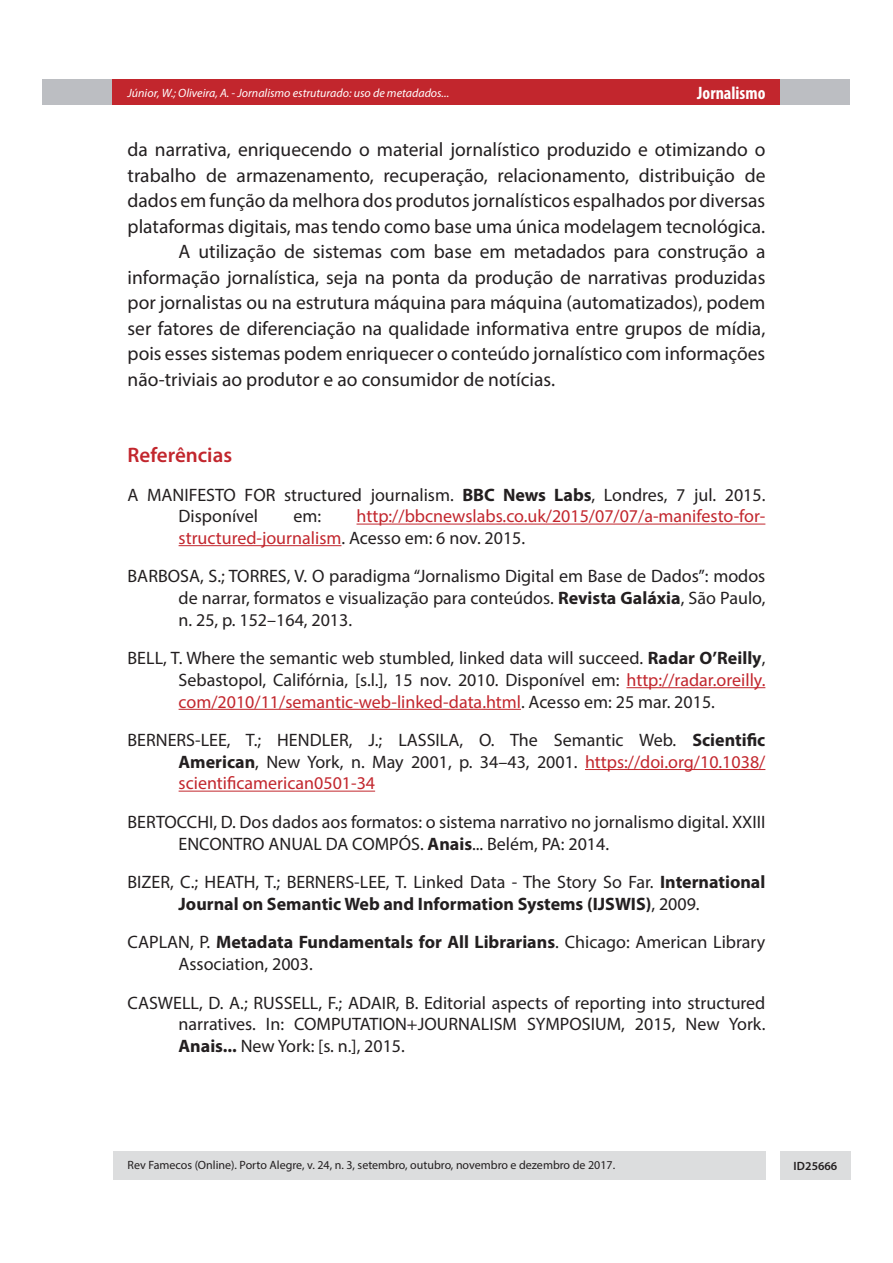
<style>
.page{position:relative;width:893px;height:1263px;background:#fff}
.page>*{position:absolute;margin:0;border:0;box-sizing:border-box;transform-origin:0 0}
.Interna_-_subtítulo{font:600 21px "Myriad Pro";color:#c2262d}
.Interna_-_parágrafo{font:19.5px/25.5px "Myriad Pro";color:#231f20;text-align:justify}
.Interna_-_referência{font:18px/21.6px "Myriad Pro";color:#231f20}
.Interna_-_referência-2{font:18px/21.6px "Myriad Pro";color:#c2262d}
.t1{font:700 condensed 18px "Myriad Pro";color:#fff}
.t2{font:12px "Myriad Pro";color:#231f20}
.t3{font:italic 12px "Myriad Pro";color:#fff}
.t4{font:600 12px "Myriad Pro";color:#231f20}
.s1{font-weight:700}
.s2{color:#231f20}
.s3{color:#c2262d}
</style>
<div class="page">
<div style="left:43px;top:80px;width:807px;height:25px;background:#bcbec2"></div>
<div style="left:113px;top:80px;width:667px;height:25px;background:#c2262d"></div>
<div style="left:780px;top:1151px;width:70px;height:28px;background:#dcddde"></div>
<div style="left:113px;top:1151px;width:652px;height:28px;background:#dcddde"></div>
<hr style="left:356px;top:524px;width:409px;height:1px;background:#c2262d">
<hr style="left:179px;top:545px;width:162px;height:1px;background:#c2262d">
<hr style="left:626px;top:687px;width:139px;height:1px;background:#c2262d">
<hr style="left:179px;top:709px;width:342px;height:1px;background:#c2262d">
<hr style="left:585px;top:769px;width:180px;height:1px;background:#c2262d">
<hr style="left:179px;top:791px;width:196px;height:1px;background:#c2262d">
<p class="t3" style="left:128px;top:85px;width:323px">Júnior, W.; Oliveira, A. - Jornalismo estruturado: uso de metadados...</p>
<p class="t1" style="left:697px;top:82px;width:70px">Jornalismo</p>
<p class="Interna_-_parágrafo" style="left:128px;top:136px;width:639px">da narrativa, enriquecendo o material jornalístico produzido e otimizando o trabalho de armazenamento, recuperação, relacionamento, distribuição de dados em função da melhora dos produtos jornalísticos espalhados por diversas plataformas digitais, mas tendo como base uma única modelagem tecnológica.</p>
<p class="Interna_-_parágrafo" style="left:128px;top:238px;width:639px;text-indent:51px">A utilização de sistemas com base em metadados para construção a informação jornalística, seja na ponta da produção de narrativas produzidas por jornalistas ou na estrutura máquina para máquina (automatizados), podem ser fatores de diferenciação na qualidade informativa entre grupos de mídia, pois esses sistemas podem enriquecer o conteúdo jornalístico com informações não-triviais ao produtor e ao consumidor de notícias.</p>
<p class="Interna_-_subtítulo" style="left:128px;top:442px;width:106px">Referências</p>
<p class="Interna_-_referência" style="left:179px;top:483px;width:588px;text-indent:-51px">A MANIFESTO FOR structured journalism. <span class="s1">BBC News Labs</span>, Londres, 7 jul. 2015.<br>Disponível</p>
<p class="Interna_-_referência-2" style="left:179px;top:505px;width:588px;text-indent:178px">http://bbcnewslabs.co.uk/2015/07/07/a-manifesto-for&shy;structured-journalism<span class="s2">. Acesso em: 6 nov. 2015.</span></p>
<p class="Interna_-_referência" style="left:179px;top:565px;width:588px;text-align:justify;text-indent:-51px">BARBOSA, S.; TORRES, V. O paradigma “Jornalismo Digital em Base de Dados”: modos de narrar, formatos e visualização para conteúdos. <span class="s1">Revista Galáxia</span>, São Paulo, n. 25, p. 152–164, 2013.</p>
<p class="Interna_-_referência" style="left:179px;top:647px;width:588px;text-align:justify;text-indent:-51px">BELL, T. Where the semantic web stumbled, linked data will succeed. <span class="s1">Radar O’Reilly</span>, Sebastopol, Califórnia, [s.l.], 15 nov. 2010. Disponível em: <span class="s3">http://radar.oreilly. com/2010/11/semantic-web-linked-data.html</span>. Acesso em: 25 mar. 2015.</p>
<p class="Interna_-_referência" style="left:179px;top:729px;width:588px;text-align:justify;text-indent:-51px">BERNERS-LEE, T.; HENDLER, J.; LASSILA, O. The Semantic Web. <span class="s1">Scientific American</span>, New York, n. May 2001, p. 34–43, 2001. <span class="s3">https://doi.org/10.1038/ scientificamerican0501-34</span></p>
<p class="Interna_-_referência" style="left:179px;top:811px;width:588px;text-indent:-51px">BERTOCCHI, D. Dos dados aos formatos: o sistema narrativo no jornalismo digital. XXIII<br>ENCONTRO ANUAL DA COMPÓS. <span class="s1">Anais</span>... Belém, PA: 2014.</p>
<p class="Interna_-_referência" style="left:179px;top:871px;width:588px;text-indent:-51px">BIZER, C.; HEATH, T.; BERNERS-LEE, T. Linked Data - The Story So Far. <span class="s1">International<br>Journal on Semantic Web and Information Systems (IJSWIS)</span>, 2009.</p>
<p class="Interna_-_referência" style="left:179px;top:931px;width:588px;text-indent:-51px">CAPLAN, P. <span class="s1">Metadata Fundamentals for All Librarians</span>. Chicago: American Library<br>Association, 2003.</p>
<p class="Interna_-_referência" style="left:179px;top:991px;width:588px;text-align:justify;text-indent:-51px">CASWELL, D. A.; RUSSELL, F.; ADAIR, B. Editorial aspects of reporting into structured narratives. In: COMPUTATION+JOURNALISM SYMPOSIUM, 2015, New York.<br><span class="s1">Anais...</span> New York: [s. n.], 2015.</p>
<p class="Interna_-_referência" style="left:293px;top:505px;width:29px">em:</p>
<p class="t2" style="left:128px;top:1158px;width:489px">Rev Famecos (Online). Porto Alegre, v. 24, n. 3, setembro, outubro, novembro e dezembro de 2017.</p>
<p class="t4" style="left:793px;top:1158px;width:45px">ID25666</p>
</div>
